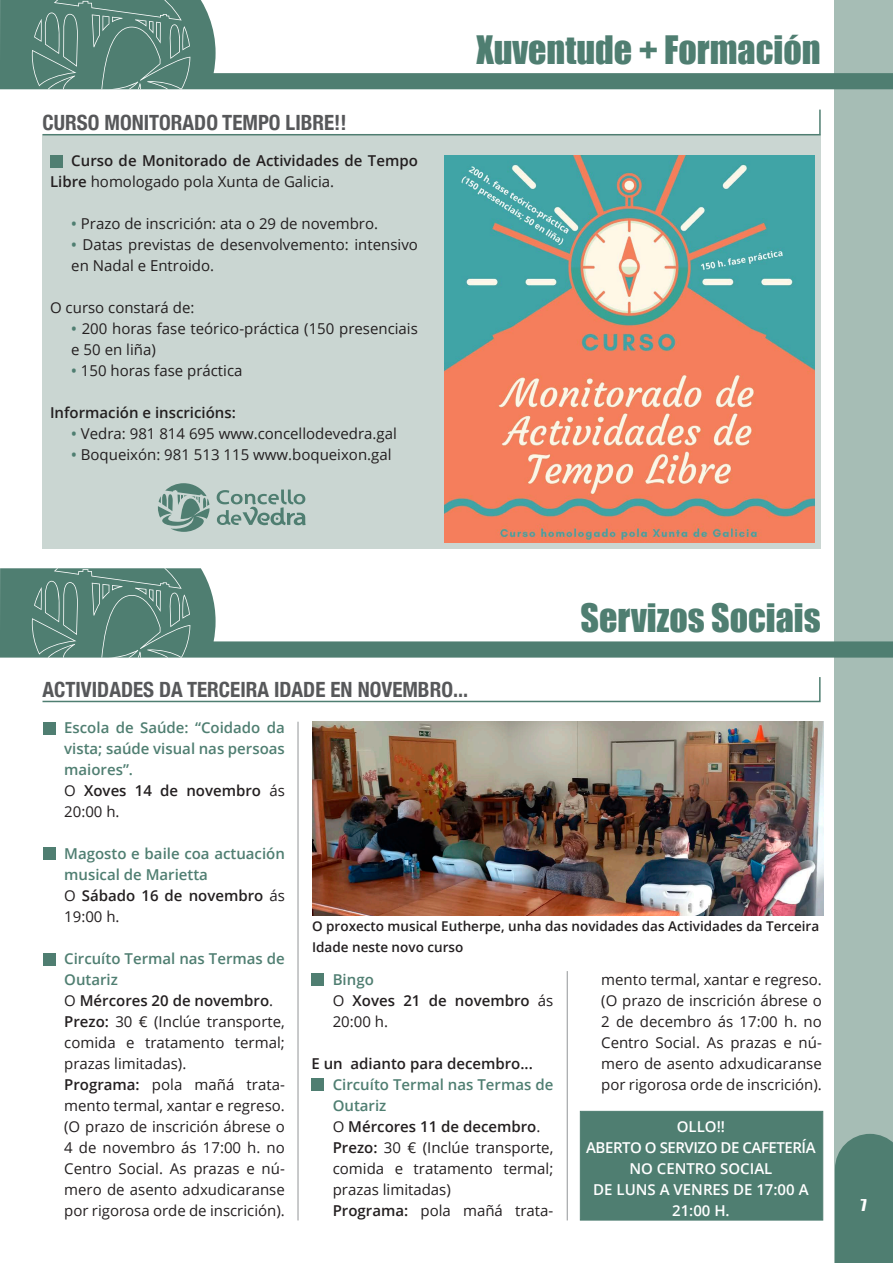
<style>
.page{position:relative;width:893px;height:1263px;background:#fff}
.page>*{position:absolute;margin:0;border:0;box-sizing:border-box;transform-origin:0 0}
.Encabezado_1{font:36px "Impact";color:#4f7e71}
.Titulares_Noticias{font:700 condensed 21px "Helvetica Neue";color:#57585a}
.Texto{font:15px/21px "Open Sans";color:#231f20;text-align:justify}
.Texto-2{font:600 15px/21px "Open Sans";color:#231f20}
.Texto-3{font:600 15px/21px "Open Sans";color:#4f7e71}
.Texto-4{font:600 15px/21px "Open Sans";letter-spacing:-.03em;color:#fff;text-align:center}
.Texto-5{font:600 15px/21px "Open Sans";color:#fff;text-align:center}
.Numeración{font:15px "Impact";color:#fff}
.Pie_de_Foto{font:600 13.5px/21px "Open Sans";color:#231f20}
.s1{font-weight:400}
.s2{font-weight:600;color:#4f7e71}
.s3{font-weight:600}
</style>
<div class="page">
<div style="left:835px;top:0;width:58px;height:1263px;background:#a6bdb5"></div>
<div style="left:835px;top:1134px;width:58px;height:129px;background:#4f7e71"></div>
<svg style="left:0;top:0;width:893px;height:89px"></svg>
<svg style="left:32px;top:0;width:158px;height:89px;background:#5b877a"></svg>
<div style="left:580px;top:1111px;width:243px;height:109px;background:#4f7e71"></div>
<div style="left:43px;top:722px;width:12px;height:12px;background:#4f7e71"></div>
<hr style="left:298px;top:722px;width:1px;height:498px;background:#939598">
<hr style="left:567px;top:971px;width:1px;height:249px;background:#939598">
<svg style="left:42px;top:677px;width:779px;height:26px"></svg>
<div style="left:43px;top:847px;width:12px;height:12px;background:#4f7e71"></div>
<div style="left:43px;top:953px;width:12px;height:13px;background:#4f7e71"></div>
<div style="left:311px;top:1078px;width:13px;height:13px;background:#4f7e71"></div>
<img style="left:313px;top:722px;width:510px;height:193px">
<div style="left:311px;top:974px;width:13px;height:12px;background:#4f7e71"></div>
<svg style="left:0;top:568px;width:893px;height:90px"></svg>
<svg style="left:32px;top:568px;width:158px;height:90px;background:#5c877b"></svg>
<div style="left:43px;top:134px;width:778px;height:415px;background:#cad6d2"></div>
<svg style="left:42px;top:109px;width:779px;height:27px"></svg>
<img style="left:444px;top:155px;width:371px;height:387px">
<div style="left:50px;top:155px;width:13px;height:12px;background:#4f7e71"></div>
<svg style="left:158px;top:483px;width:52px;height:49px"></svg>
<svg style="left:217px;top:489px;width:89px;height:36px"></svg>
<p class="Titulares_Noticias" style="left:43px;top:105px;width:306px">CURSO MONITORADO TEMPO LIBRE!!</p>
<p class="Texto-2" style="left:50px;top:150px;width:369px;text-indent:21px">Curso de Monitorado de Actividades de Tempo<br>Libre <span class="s1">homologado pola Xunta de Galicia.</span></p>
<p class="Texto" style="left:71px;top:213px;width:308px"><span class="s2">•</span> Prazo de inscrición: ata o 29 de novembro.</p>
<p class="Texto" style="left:71px;top:234px;width:348px"><span class="s2">•</span> Datas previstas de desenvolvemento: intensivo en Nadal e Entroido.</p>
<p class="Texto" style="left:50px;top:297px;width:146px">O curso constará de:</p>
<p class="Texto" style="left:71px;top:318px;width:348px"><span class="s2">•</span> 200 horas fase teórico-práctica (150 presenciais e 50 en liña)</p>
<p class="Texto" style="left:71px;top:360px;width:173px"><span class="s2">•</span> 150 horas fase práctica</p>
<p class="Texto-2" style="left:50px;top:402px;width:187px">Información e inscricións:</p>
<p class="Texto" style="left:71px;top:423px;width:327px"><span class="s2">•</span> Vedra: 981 814 695 www.concellodevedra.gal</p>
<p class="Texto" style="left:71px;top:444px;width:322px"><span class="s2">•</span> Boqueixón: 981 513 115 www.boqueixon.gal</p>
<p class="Encabezado_1" style="left:476px;top:22px;width:346px">Xuventude + Formación</p>
<p class="Titulares_Noticias" style="left:43px;top:672px;width:427px">ACTIVIDADES DA TERCEIRA IDADE EN NOVEMBRO...</p>
<p class="Encabezado_1" style="left:581px;top:590px;width:242px">Servizos Sociais</p>
<p class="Texto-3" style="left:64px;top:717px;width:222px;text-align:justify">Escola de Saúde: “Coidado da vista; saúde visual nas persoas maiores”.</p>
<p class="Texto-2" style="left:64px;top:780px;width:222px"><span class="s1">O</span> Xoves 14 de novembro <span class="s1">ás<br>20:00 h.</span></p>
<p class="Texto-3" style="left:64px;top:843px;width:222px">Magosto e baile coa actuación musical de Marietta</p>
<p class="Texto-2" style="left:64px;top:885px;width:222px"><span class="s1">O</span> Sábado 16 de novembro <span class="s1">ás<br>19:00 h.</span></p>
<p class="Texto-3" style="left:64px;top:948px;width:222px">Circuíto Termal nas Termas de<br>Outariz</p>
<p class="Texto-2" style="left:64px;top:990px;width:210px"><span class="s1">O</span> Mércores 20 de novembro<span class="s1">.</span></p>
<p class="Texto" style="left:64px;top:1011px;width:222px"><span class="s3">Prezo:</span> 30 € (Inclúe transporte, comida e tratamento termal; prazas limitadas).</p>
<p class="Texto" style="left:64px;top:1074px;width:222px"><span class="s3">Programa:</span> pola mañá trata&shy;mento termal, xantar e regreso.</p>
<p class="Texto" style="left:64px;top:1116px;width:222px">(O prazo de inscrición ábrese o 4 de novembro ás 17:00 h. no Centro Social. As prazas e nú&shy;mero de asento adxudicaranse por rigorosa orde de inscrición).</p>
<p class="Pie_de_Foto" style="left:312px;top:916px;width:509px">O proxecto musical Eutherpe, unha das novidades das Actividades da Terceira<br>Idade neste novo curso</p>
<p class="Texto-3" style="left:333px;top:969px;width:43px">Bingo</p>
<p class="Texto-2" style="left:333px;top:990px;width:222px"><span class="s1">O</span> Xoves 21 de novembro <span class="s1">ás<br>20:00 h.</span></p>
<p class="Texto-2" style="left:311px;top:1053px;width:223px">E un adianto para decembro...</p>
<p class="Texto-3" style="left:333px;top:1074px;width:222px">Circuíto Termal nas Termas de<br>Outariz</p>
<p class="Texto-2" style="left:333px;top:1116px;width:209px"><span class="s1">O</span> Mércores 11 de decembro<span class="s1">.</span></p>
<p class="Texto" style="left:333px;top:1137px;width:222px"><span class="s3">Prezo:</span> 30 € (Inclúe transporte, comida e tratamento termal; prazas limitadas)</p>
<p class="Texto" style="left:333px;top:1200px;width:222px"><span class="s3">Programa:</span> pola mañá trata-</p>
<p class="Texto" style="left:601px;top:968px;width:222px">mento termal, xantar e regreso.</p>
<p class="Texto" style="left:601px;top:989px;width:222px">(O prazo de inscrición ábrese o 2 de decembro ás 17:00 h. no Centro Social. As prazas e nú&shy;mero de asento adxudicaranse por rigorosa orde de inscrición).</p>
<p class="Texto-5" style="left:677px;top:1115px;width:50px">OLLO!!</p>
<p class="Texto-4" style="left:586px;top:1136px;width:231px">ABERTO O SERVIZO DE CAFETERÍA<br>NO CENTRO SOCIAL</p>
<p class="Texto-5" style="left:593px;top:1178px;width:217px">DE LUNS A VENRES DE 17:00 A<br>21:00 H.</p>
<p class="Numeración" style="left:861px;top:1193px;width:7px">7</p>
</div>
